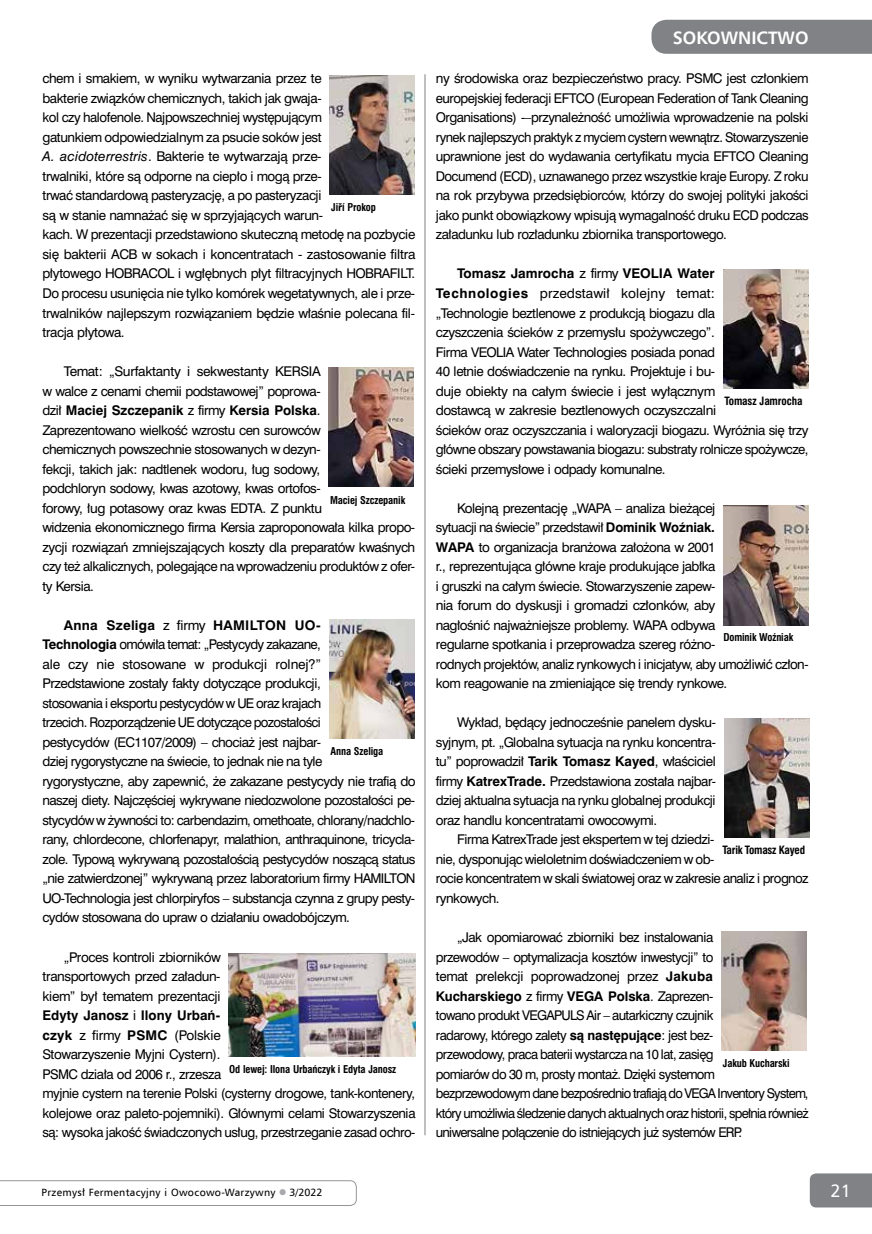
<style>
.page{position:relative;width:872px;height:1234px;background:#fff}
.page>*{position:absolute;margin:0;border:0;box-sizing:border-box;transform-origin:0 0}
.t1{font:700 18px "Humnst 777 EU";color:#fff}
.t2{font:18px "Humnst 777 EU";color:#fff}
.t3{font:12.45px/19.5px "Swis 721 PL";letter-spacing:-.005em;color:#000}
.t4{font:10.5px "Swis 721 Cn PL Bold A";letter-spacing:-.01em;color:#000}
.t5{font:10.5px "Humnst 777 EU";letter-spacing:.03em;color:#000}
.t6{font:700 10.5px "Swis 721 Cn PL";letter-spacing:-.02em;color:#000}
.s1{font-style:italic}
.s2{font-weight:700}
.s3{font-family:"Arial";font-weight:700}
.s4{color:#a7a9ac}
</style>
<div class="page">
<img style="left:330px;top:75px;width:85px;height:119px">
<img style="left:329px;top:367px;width:85px;height:119px">
<img style="left:329px;top:619px;width:85px;height:119px">
<img style="left:229px;top:953px;width:187px;height:102px">
<img style="left:723px;top:269px;width:85px;height:119px">
<img style="left:723px;top:506px;width:85px;height:119px">
<img style="left:724px;top:718px;width:85px;height:119px">
<img style="left:721px;top:931px;width:85px;height:119px">
<hr style="left:424px;top:74px;width:1px;height:1060px;background:#808285">
<svg style="left:0;top:1180px;width:357px;height:25px"></svg>
<div style="left:810px;top:1173px;width:62px;height:34px;background:#808285"></div>
<div style="left:651px;top:20px;width:221px;height:34px;background:#808285"></div>
<p class="t3" style="left:43px;top:69px;width:374px">chem i smakiem, w wyniku wytwarzania przez te<br>bakterie związków chemicznych, takich jak gwaja-<br>kol czy halofenole. Najpowszechniej występującym<br>gatunkiem odpowiedzialnym za psucie soków jest<br><span class="s1">A. acidoterrestris</span>. Bakterie te wytwarzają prze-<br>trwalniki, które są odporne na ciepło i mogą prze-<br>trwać standardową pasteryzację, a po pasteryzacji<br>są w stanie namnażać się w sprzyjających warun-<br>kach. W prezentacji przedstawiono skuteczną metodę na pozbycie się bakterii ACB w sokach i koncentratach - zastosowanie filtra płytowego HOBRACOL i wgłębnych płyt filtracyjnych HOBRAFILT.<br>Do procesu usunięcia nie tylko komórek wegetatywnych, ale i prze&shy;trwalników najlepszym rozwiązaniem będzie właśnie polecana fil&shy;tracja płytowa.</p>
<p class="t3" style="left:43px;top:361px;width:374px;text-indent:21px">Temat: „Surfaktanty i sekwestanty KERSIA<br>w walce z cenami chemii podstawowej” poprowa-<br>dził <span class="s2">Maciej Szczepanik</span> z firmy <span class="s2">Kersia Polska</span>.<br>Zaprezentowano wielkość wzrostu cen surowców<br>chemicznych powszechnie stosowanych w dezyn-<br>fekcji, takich jak: nadtlenek wodoru, ług sodowy,<br>podchloryn sodowy, kwas azotowy, kwas ortofos-<br>forowy, ług potasowy oraz kwas EDTA. Z punktu<br>widzenia ekonomicznego firma Kersia zaproponowała kilka propo&shy;zycji rozwiązań zmniejszających koszty dla preparatów kwaśnych czy też alkalicznych, polegające na wprowadzeniu produktów z ofer&shy;ty Kersia.</p>
<p class="t3" style="left:43px;top:615px;width:374px;text-indent:21px"><span class="s2">Anna Szeliga</span> z firmy <span class="s2">HAMILTON UO-<br>Technologia</span> omówiła temat: „Pestycydy zakazane,<br>ale czy nie stosowane w produkcji rolnej?”<br>Przedstawione zostały fakty dotyczące produkcji,<br>stosowania i eksportu pestycydów w UE oraz krajach<br>trzecich. Rozporządzenie UE dotyczące pozostałości<br>pestycydów (EC1107/2009) – chociaż jest najbar-<br>dziej rygorystyczne na świecie, to jednak nie na tyle<br>rygorystyczne, aby zapewnić, że zakazane pestycydy nie trafią do naszej diety. Najczęściej wykrywane niedozwolone pozostałości pe&shy;stycydów w żywności to: carbendazim, omethoate, chlorany/nadchlo&shy;rany, chlordecone, chlorfenapyr, malathion, anthraquinone, tricycla&shy;zole. Typową wykrywaną pozostałością pestycydów noszącą status „nie zatwierdzonej” wykrywaną przez laboratorium firmy HAMILTON UO-Technologia jest chlorpiryfos – substancja czynna z grupy pesty&shy;cydów stosowana do upraw o działaniu owadobójczym.</p>
<p class="t3" style="left:43px;top:946px;width:374px;text-indent:21px">„Proces kontroli zbiorników<br>transportowych przed załadun-<br>kiem” był tematem prezentacji<br><span class="s2">Edyty Janosz</span> i <span class="s2">Ilony Urbań-<br>czyk</span> z firmy <span class="s2">PSMC</span> (Polskie<br>Stowarzyszenie Myjni Cystern).<br>PSMC działa od 2006 r., zrzesza<br>myjnie cystern na terenie Polski (cysterny drogowe, tank-kontenery, kolejowe oraz paleto-pojemniki). Głównymi celami Stowarzyszenia są: wysoka jakość świadczonych usług, przestrzeganie zasad ochro-</p>
<p class="t4" style="left:331px;top:201px;width:46px">Ji<span class="s3">ř</span>í Prokop</p>
<p class="t4" style="left:330px;top:494px;width:77px">Maciej Szczepanik</p>
<p class="t4" style="left:330px;top:744px;width:54px">Anna Szeliga</p>
<p class="t4" style="left:229px;top:1062px;width:168px">Od lewej: Ilona Urbańczyk i Edyta Janosz</p>
<p class="t5" style="left:41px;top:1185px;width:282px">Przemysł Fermentacyjny i Owocowo-Warzywny <span class="s4">●</span> 3/2022</p>
<h1 class="t1" style="left:673px;top:26px;width:137px">SOKOWNICTWO</h1>
<p class="t3" style="left:436px;top:69px;width:374px;text-align:justify">ny środowiska oraz bezpieczeństwo pracy. PSMC jest członkiem europejskiej federacji EFTCO (European Federation of Tank Cleaning Organisations) -–przynależność umożliwia wprowadzenie na polski rynek najlepszych praktyk z myciem cystern wewnątrz. Stowarzyszenie uprawnione jest do wydawania certyfikatu mycia EFTCO Cleaning Documend (ECD), uznawanego przez wszystkie kraje Europy. Z roku na rok przybywa przedsiębiorców, którzy do swojej polityki jakości jako punkt obowiązkowy wpisują wymagalność druku ECD podczas załadunku lub rozładunku zbiornika transportowego.</p>
<p class="t3" style="left:436px;top:264px;width:374px;text-indent:21px"><span class="s2">Tomasz Jamrocha</span> z firmy <span class="s2">VEOLIA Water Technologies</span> przedstawił kolejny temat:<br>„Technologie beztlenowe z produkcją biogazu dla<br>czyszczenia ścieków z przemysłu spożywczego”.<br>Firma VEOLIA Water Technologies posiada ponad<br>40 letnie doświadczenie na rynku. Projektuje i bu-<br>duje obiekty na całym świecie i jest wyłącznym<br>dostawcą w zakresie beztlenowych oczyszczalni<br>ścieków oraz oczyszczania i waloryzacji biogazu. Wyróżnia się trzy główne obszary powstawania biogazu: substraty rolnicze spożywcze, ścieki przemysłowe i odpady komunalne.</p>
<p class="t3" style="left:436px;top:498px;width:374px;text-indent:21px">Kolejną prezentację „WAPA – analiza bieżącej<br>sytuacji na świecie” przedstawił <span class="s2">Dominik Woźniak.<br>WAPA</span> to organizacja branżowa założona w 2001<br>r., reprezentująca główne kraje produkujące jabłka<br>i gruszki na całym świecie. Stowarzyszenie zapew-<br>nia forum do dyskusji i gromadzi członków, aby<br>nagłośnić najważniejsze problemy. WAPA odbywa<br>regularne spotkania i przeprowadza szereg różno-<br>rodnych projektów, analiz rynkowych i inicjatyw, aby umożliwić człon&shy;kom reagowanie na zmieniające się trendy rynkowe.</p>
<p class="t3" style="left:436px;top:712px;width:281px;text-align:justify;text-indent:21px">Wykład, będący jednocześnie panelem dysku&shy;syjnym, pt. „Globalna sytuacja na rynku koncentra&shy;tu” poprowadził <span class="s2">Tarik Tomasz Kayed</span>, właściciel firmy <span class="s2">KatrexTrade.</span> Przedstawiona została najbar&shy;dziej aktualna sytuacja na rynku globalnej produkcji oraz handlu koncentratami owocowymi.</p>
<p class="t3" style="left:436px;top:829px;width:374px;text-indent:21px">Firma KatrexTrade jest ekspertem w tej dziedzi-<br>nie, dysponując wieloletnim doświadczeniem w ob-<br>rocie koncentratem w skali światowej oraz w zakresie analiz i prognoz rynkowych.</p>
<p class="t3" style="left:436px;top:927px;width:374px;text-indent:21px">„Jak opomiarować zbiorniki bez instalowania<br>przewodów – optymalizacja kosztów inwestycji” to<br>temat prelekcji poprowadzonej przez <span class="s2">Jakuba<br>Kucharskiego</span> z firmy <span class="s2">VEGA Polska</span>. Zaprezen-<br>towano produkt VEGAPULS Air – autarkiczny czujnik<br>radarowy, którego zalety <span class="s2">są następujące</span>: jest bez-<br>przewodowy, praca baterii wystarcza na 10 lat, zasięg<br>pomiarów do 30 m, prosty montaż. Dzięki systemom bezprzewodowym dane bezpośrednio trafiają do VEGA Inventory System, który umożliwia śledzenie danych aktualnych oraz historii, spełnia również uniwersalne połączenie do istniejących już systemów ERP.</p>
<p class="t6" style="left:724px;top:394px;width:79px">Tomasz Jamrocha</p>
<p class="t4" style="left:723px;top:631px;width:71px">Dominik Woźniak</p>
<p class="t6" style="left:722px;top:843px;width:84px">Tarik Tomasz Kayed</p>
<p class="t4" style="left:723px;top:1056px;width:68px">Jakub Kucharski</p>
<h1 class="t2" style="left:830px;top:1179px;width:22px">21</h1>
</div>
